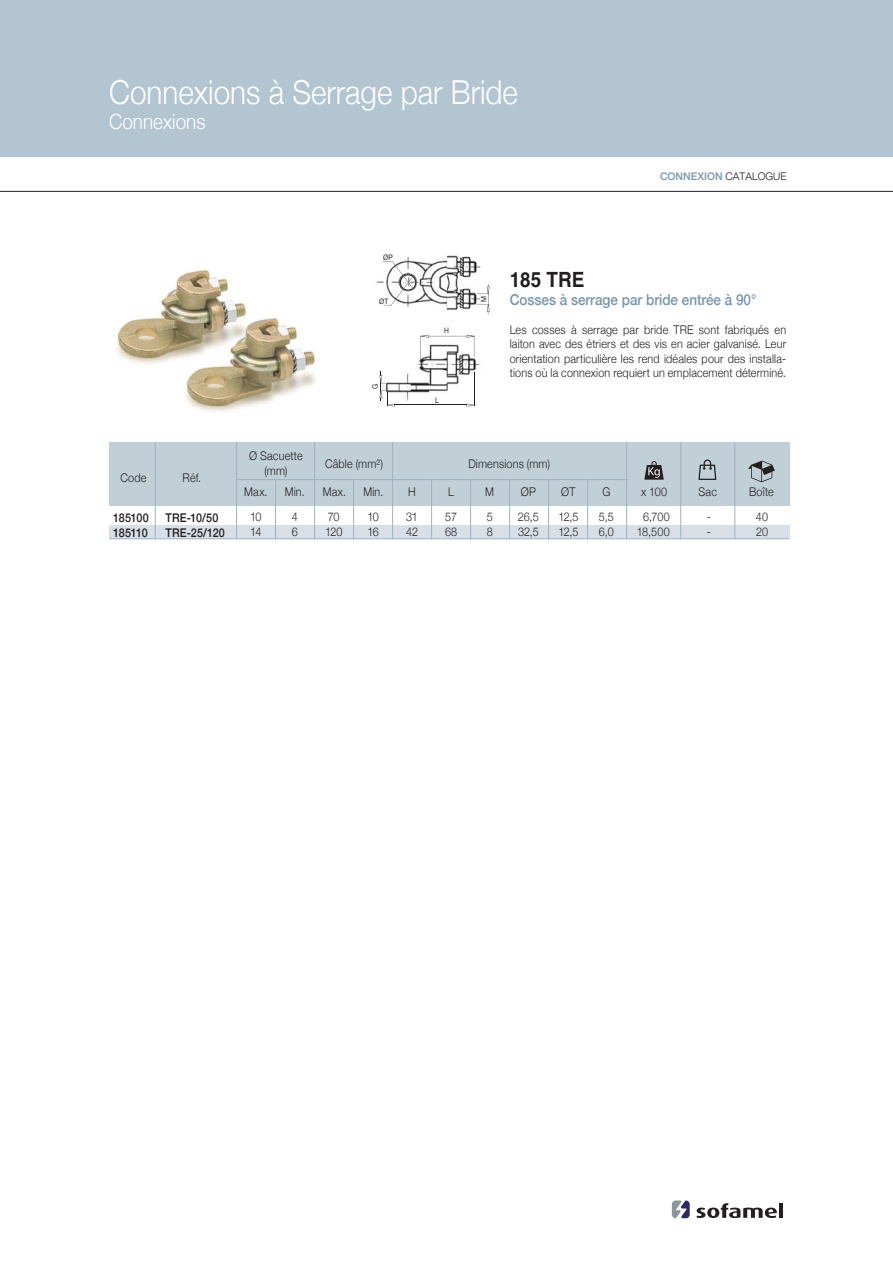
<style>
.page{position:relative;width:893px;height:1263px;background:#fff}
.page>*{position:absolute;margin:0;border:0;box-sizing:border-box;transform-origin:0 0}
.t1{font:300 33px "Helvetica Neue";color:#fff;scale:.9 1}
.t2{font:300 21px "Helvetica Neue";color:#fff;scale:.9 1}
.t3{font:700 21px "Helvetica";color:#231f20;scale:.9 1}
.t4{font:500 15px "Helvetica Neue";color:#7895ab;scale:.9 1}
.t5{font:300 12px/15px "Helvetica Neue";letter-spacing:.015em;color:#231f20;scale:.9 1}
.t6{font:500 12px/15px "Helvetica Neue";letter-spacing:.015em;color:#231f20;scale:.9 1}
.t7{font:500 12px/15px "Helvetica Neue";letter-spacing:-.02em;color:#231f20;scale:.9 1}
.t8{font:500 10.5px "Helvetica Neue";color:#7895ab}
.t9{font:7.5px "Helvetica Neue";color:#231f20;scale:.9 1}
.s1{font-weight:300;color:#231f20}
</style>
<div class="page">
<svg style="left:696px;top:1203px;width:81px;height:15px"></svg>
<hr style="left:779px;top:1203px;width:4px;height:15px;background:#231f20">
<svg style="left:672px;top:1200px;width:18px;height:18px"></svg>
<div style="left:0;top:0;width:893px;height:157px;background:#b3c5d0"></div>
<hr style="left:0;top:191px;width:893px;height:1px;background:#231f20">
<img style="left:117px;top:269px;width:199px;height:143px">
<div style="left:109px;top:525px;width:680px;height:14px;background:#d8dfe7"></div>
<div style="left:109px;top:442px;width:680px;height:64px;background:#c1cfd7"></div>
<hr style="left:109px;top:538px;width:680px;height:1px;background:#9cb3c5">
<hr style="left:237px;top:479px;width:390px;height:1px;background:#9cb3c5">
<hr style="left:155px;top:442px;width:1px;height:97px;background:#9cb3c5">
<hr style="left:734px;top:442px;width:1px;height:97px;background:#9cb3c5">
<hr style="left:680px;top:442px;width:1px;height:97px;background:#9cb3c5">
<hr style="left:626px;top:442px;width:1px;height:97px;background:#9cb3c5">
<hr style="left:587px;top:479px;width:1px;height:60px;background:#9cb3c5">
<hr style="left:509px;top:479px;width:1px;height:60px;background:#9cb3c5">
<hr style="left:548px;top:479px;width:1px;height:60px;background:#9cb3c5">
<hr style="left:470px;top:479px;width:1px;height:60px;background:#9cb3c5">
<hr style="left:353px;top:479px;width:1px;height:60px;background:#9cb3c5">
<hr style="left:275px;top:479px;width:1px;height:60px;background:#9cb3c5">
<hr style="left:314px;top:442px;width:1px;height:97px;background:#9cb3c5">
<hr style="left:236px;top:442px;width:1px;height:97px;background:#9cb3c5">
<hr style="left:392px;top:442px;width:1px;height:97px;background:#9cb3c5">
<hr style="left:431px;top:479px;width:1px;height:60px;background:#9cb3c5">
<svg style="left:748px;top:461px;width:27px;height:21px"></svg>
<svg style="left:698px;top:459px;width:18px;height:21px"></svg>
<svg style="left:644px;top:461px;width:20px;height:19px"></svg>
<svg style="left:376px;top:255px;width:114px;height:152px"></svg>
<hr style="left:394px;top:405px;width:73px;height:1px;background:#231f20">
<h1 class="t1" style="left:109px;top:72px;width:456px">Connexions à Serrage par Bride</h1>
<h2 class="t2" style="left:109px;top:109px;width:108px">Connexions</h2>
<p class="t9" style="left:383px;top:253px;width:12px">ØP</p>
<p class="t8" style="left:660px;top:170px;width:128px">CONNEXION <span class="s1">CATALOGUE</span></p>
<p class="t5" style="left:120px;top:470px;width:30px">Code</p>
<p class="t5" style="left:183px;top:470px;width:22px">Réf.</p>
<p class="t9" style="left:379px;top:297px;width:12px">ØT</p>
<p class="t9" style="left:371px;top:389px;width:7px;rotate:-90deg">G</p>
<p class="t9" style="left:444px;top:326px;width:7px">H</p>
<p class="t9" style="left:435px;top:396px;width:6px">L</p>
<p class="t9" style="left:479px;top:302px;width:8px;rotate:-90deg">M</p>
<h2 class="t3" style="left:510px;top:271px;width:84px">185 TRE</h2>
<p class="t4" style="left:510px;top:290px;width:276px">Cosses à serrage par bride entrée à 90°</p>
<p class="t5" style="left:510px;top:322px;width:309px;line-height:14.4px;text-align:justify">Les cosses à serrage par bride TRE sont fabriqués en laiton avec des étriers et des vis en acier galvanisé. Leur orientation particulière les rend idéales pour des installa&shy;tions où la connexion requiert un emplacement déterminé.</p>
<p class="t5" style="left:249px;top:448px;width:61px;text-align:center">Ø Sacuette (mm)</p>
<p class="t5" style="left:325px;top:456px;width:66px">Câble (mm²)</p>
<p class="t5" style="left:244px;top:484px;width:27px">Max.</p>
<p class="t5" style="left:285px;top:484px;width:24px">Min.</p>
<p class="t5" style="left:323px;top:484px;width:27px">Max.</p>
<p class="t5" style="left:363px;top:484px;width:24px">Min.</p>
<p class="t5" style="left:408px;top:484px;width:10px">H</p>
<p class="t5" style="left:448px;top:484px;width:8px">L</p>
<p class="t5" style="left:485px;top:484px;width:11px">M</p>
<p class="t5" style="left:521px;top:484px;width:18px">ØP</p>
<p class="t5" style="left:561px;top:484px;width:17px">ØT</p>
<p class="t5" style="left:602px;top:484px;width:10px">G</p>
<p class="t5" style="left:641px;top:484px;width:30px">x 100</p>
<p class="t5" style="left:699px;top:484px;width:22px">Sac</p>
<p class="t5" style="left:749px;top:484px;width:29px">Boîte</p>
<p class="t5" style="left:468px;top:456px;width:92px">Dimensions (mm)</p>
<p class="t7" style="left:113px;top:509px;width:41px">185100<br>185110</p>
<p class="t6" style="left:165px;top:509px;width:68px">TRE-10/50<br>TRE-25/120</p>
<p class="t5" style="left:406px;top:509px;width:15px">31<br>42</p>
<p class="t5" style="left:445px;top:509px;width:15px">57<br>68</p>
<p class="t5" style="left:487px;top:509px;width:8px">5<br>8</p>
<p class="t5" style="left:518px;top:509px;width:25px">26,5<br>32,5</p>
<p class="t5" style="left:558px;top:509px;width:24px">12,5<br>12,5</p>
<p class="t5" style="left:599px;top:509px;width:18px">5,5<br>6,0</p>
<p class="t5" style="left:250px;top:509px;width:14px">10<br>14</p>
<p class="t5" style="left:292px;top:509px;width:8px">4<br>6</p>
<p class="t5" style="left:325px;top:509px;width:21px">70<br>120</p>
<p class="t5" style="left:367px;top:509px;width:14px">10<br>16</p>
<p class="t5" style="left:637px;top:509px;width:38px;text-align:center">6,700<br>18,500</p>
<p class="t5" style="left:707px;top:509px;width:6px">- -</p>
<p class="t5" style="left:756px;top:509px;width:15px">40<br>20</p>
</div>
